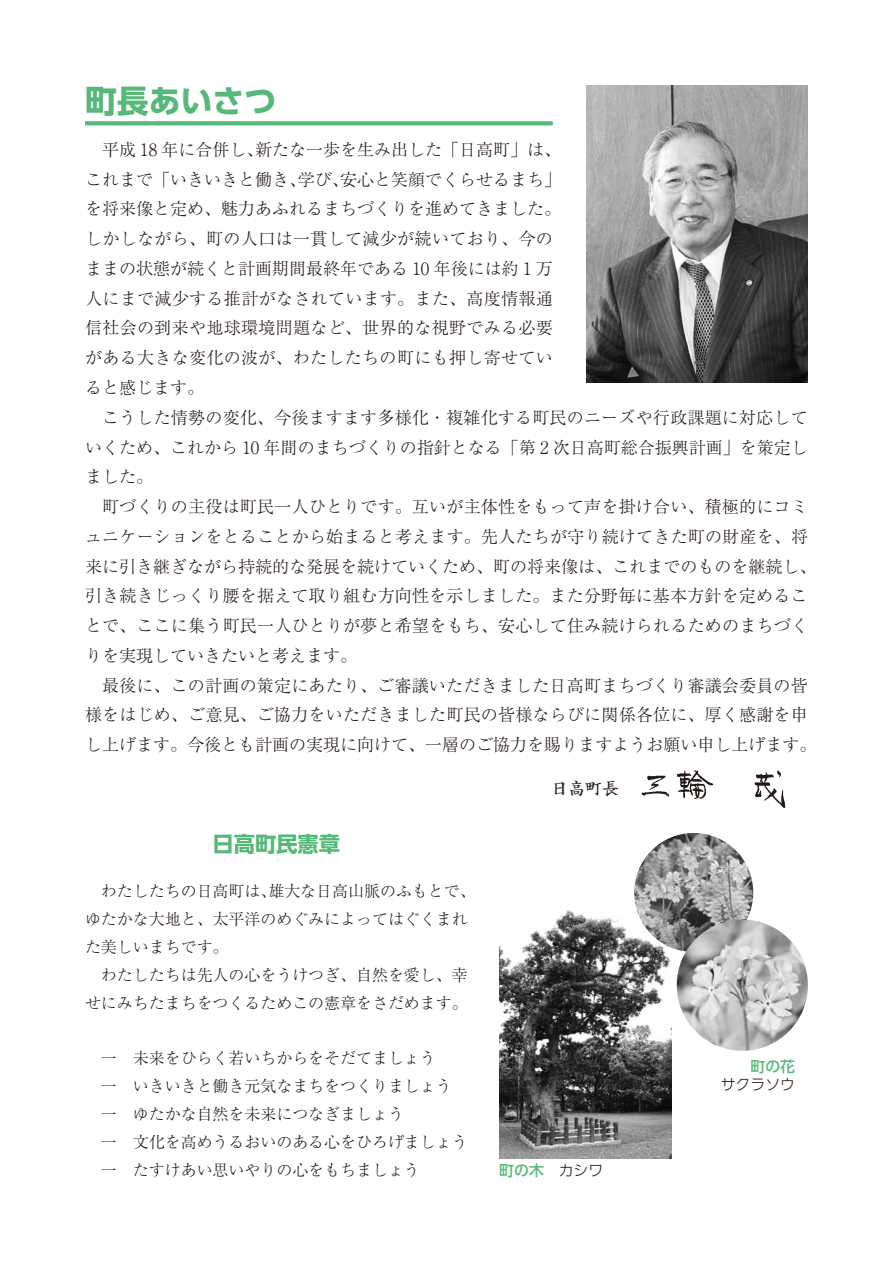
<style>
.page{position:relative;width:893px;height:1263px;background:#fff}
.page>*{position:absolute;margin:0;border:0;box-sizing:border-box;transform-origin:0 0}
.t1{font:700 31.95px "UD Shin Go Pro";color:#56b879}
.t2{font:700 21.3px "UD Shin Go Pro";color:#56b879}
.t3{font:300 16.95px/29.7px "Ryumin Pro";letter-spacing:.015em;color:#221815}
.t4{font:16.95px "Sei Kai CB1 Std";color:#221815}
.t5{font:300 15.9px/27.9px "Ryumin Pro";color:#221815}
.t6{font:500 14.85px "UD Shin Go Pro";color:#56b879}
.t7{font:300 14.85px "UD Shin Go Pro";color:#221815}
.s1{font-weight:300;color:#221815}
</style>
<div class="page">
<svg style="left:85px;top:121px;width:468px;height:4px;background:#5ebb7f"></svg>
<img style="left:641px;top:770px;width:145px;height:38px">
<img style="left:587px;top:85px;width:221px;height:298px">
<img style="left:499px;top:901px;width:173px;height:258px">
<img style="left:634px;top:833px;width:119px;height:119px;border-radius:60px">
<img style="left:677px;top:919px;width:131px;height:132px;border-radius:66px">
<h1 class="t1" style="left:85px;top:75px;width:193px">町長あいさつ</h1>
<p class="t3" style="left:85px;top:133px;width:478px;text-indent:17px">平成 18 年に合併し、新たな一歩を生み出した「日高町」は、これまで「いきいきと働き、学び、安心と笑顔でくらせるまち」を将来像と定め、魅力あふれるまちづくりを進めてきました。しかしながら、町の人口は一貫して減少が続いており、今のままの状態が続くと計画期間最終年である 10 年後には約 1 万人にまで減少する推計がなされています。また、高度情報通信社会の到来や地球環境問題など、世界的な視野でみる必要がある大きな変化の波が、わたしたちの町にも押し寄せていると感じます。</p>
<p class="t3" style="left:85px;top:401px;width:724px;text-align:justify;text-indent:17px">こうした情勢の変化、今後ますます多様化・複雑化する町民のニーズや行政課題に対応していくため、これから 10 年間のまちづくりの指針となる「第 2 次日高町総合振興計画」を策定しました。</p>
<p class="t3" style="left:85px;top:490px;width:733px;text-indent:17px">町づくりの主役は町民一人ひとりです。互いが主体性をもって声を掛け合い、積極的にコミュニケーションをとることから始まると考えます。先人たちが守り続けてきた町の財産を、将来に引き継ぎながら持続的な発展を続けていくため、町の将来像は、これまでのものを継続し、引き続きじっくり腰を据えて取り組む方向性を示しました。また分野毎に基本方針を定めることで、ここに集う町民一人ひとりが夢と希望をもち、安心して住み続けられるためのまちづくりを実現していきたいと考えます。</p>
<p class="t3" style="left:85px;top:669px;width:733px;text-align:center">最後に、この計画の策定にあたり、ご審議いただきました日高町まちづくり審議会委員の皆<br>様をはじめ、ご意見、ご協力をいただきました町民の皆様ならびに関係各位に、厚く感謝を申し上げます。今後とも計画の実現に向けて、一層のご協力を賜りますようお願い申し上げます。</p>
<p class="t4" style="left:551px;top:776px;width:87px">日高町長　</p>
<p class="t2" style="left:213px;top:826px;width:129px">日高町民憲章</p>
<p class="t5" style="left:85px;top:876px;width:392px;text-indent:16px">わたしたちの日高町は、雄大な日高山脈のふもとで、ゆたかな大地と、太平洋のめぐみによってはぐくまれた美しいまちです。</p>
<p class="t5" style="left:85px;top:959px;width:384px;text-align:right">わたしたちは先人の心をうけつぎ、自然を愛し、幸せにみちたまちをつくるためこの憲章をさだめます。</p>
<p class="t5" style="left:101px;top:1043px;width:368px">一　未来をひらく若いちからをそだてましょう<br>一　いきいきと働き元気なまちをつくりましょう一　ゆたかな自然を未来につなぎましょう<br>一　文化を高めうるおいのある心をひろげましょう一　たすけあい思いやりの心をもちましょう</p>
<p class="t6" style="left:499px;top:1158px;width:106px">町の木　<span class="s1">カシワ</span></p>
<p class="t6" style="left:750px;top:1054px;width:46px">町の花</p>
<p class="t7" style="left:721px;top:1072px;width:76px">サクラソウ</p>
</div>
